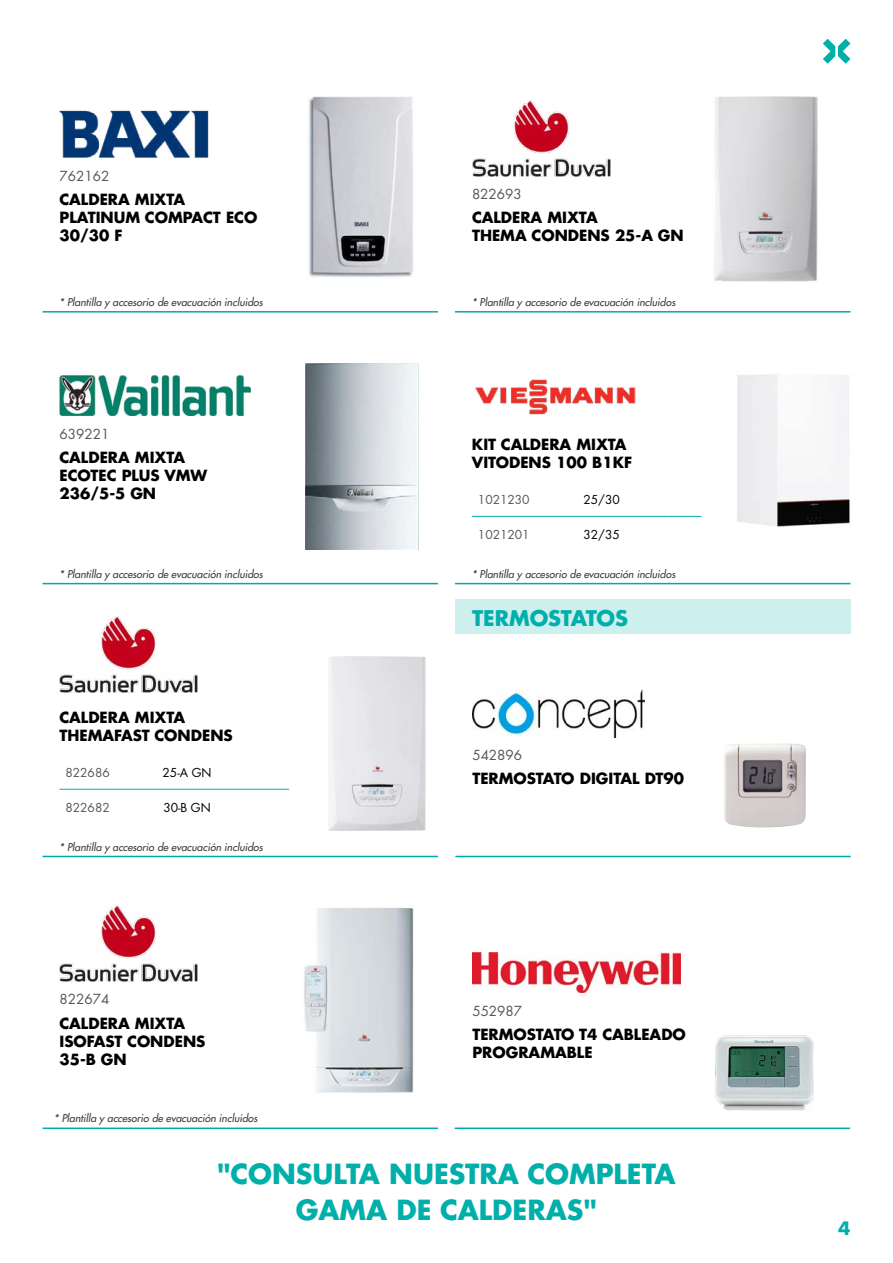
<style>
.page{position:relative;width:893px;height:1263px;background:#fff}
.page>*{position:absolute;margin:0;border:0;box-sizing:border-box;transform-origin:0 0}
.t1{font:700 27px/36px "Futura LT Pro";color:#00afaa;text-align:center}
.t2{font:700 21px "Futura LT Pro";color:#00afaa}
.t3{font:700 18px "Futura LT Pro";color:#00afaa}
.t4{font:700 15px/18px "Futura LT Pro";color:#000}
.t5{font:13.5px "Futura LT Pro";color:#575756}
.t6{font:12px "Futura LT Pro";color:#575756}
.t7{font:12px "Futura LT Pro";color:#000}
.t8{font:italic 500 10.5px "Futura LT Pro";color:#3c3c3b}
</style>
<div class="page">
<svg style="left:823px;top:39px;width:27px;height:25px"></svg>
<img style="left:737px;top:374px;width:113px;height:153px">
<div style="left:455px;top:600px;width:395px;height:34px;background:#cdefee"></div>
<img style="left:724px;top:743px;width:82px;height:84px">
<img style="left:472px;top:690px;width:172px;height:47px">
<hr style="left:455px;top:856px;width:396px;height:1px;background:#00aaa8">
<img style="left:472px;top:953px;width:209px;height:39px">
<img style="left:715px;top:1035px;width:99px;height:76px">
<hr style="left:455px;top:1127px;width:395px;height:2px;background:#00aaa8">
<hr style="left:455px;top:311px;width:395px;height:2px;background:#00aaa8">
<img style="left:472px;top:100px;width:138px;height:76px">
<img style="left:714px;top:96px;width:104px;height:186px">
<hr style="left:43px;top:311px;width:395px;height:2px;background:#00aaa8">
<img style="left:60px;top:110px;width:149px;height:48px">
<img style="left:308px;top:96px;width:105px;height:182px">
<hr style="left:43px;top:583px;width:395px;height:1px;background:#00aaa8">
<img style="left:60px;top:375px;width:190px;height:41px">
<img style="left:305px;top:364px;width:113px;height:185px">
<img style="left:60px;top:905px;width:138px;height:76px">
<img style="left:304px;top:907px;width:110px;height:186px">
<hr style="left:43px;top:1127px;width:395px;height:2px;background:#00aaa8">
<img style="left:60px;top:617px;width:138px;height:76px">
<hr style="left:43px;top:856px;width:395px;height:1px;background:#00aaa8">
<hr style="left:59px;top:789px;width:60px;height:1px;background:#00afaa">
<hr style="left:119px;top:789px;width:136px;height:1px;background:#00afaa">
<hr style="left:255px;top:789px;width:34px;height:1px;background:#00afaa">
<img style="left:328px;top:656px;width:97px;height:175px">
<img style="left:475px;top:379px;width:161px;height:36px">
<hr style="left:455px;top:583px;width:395px;height:1px;background:#00aaa8">
<hr style="left:472px;top:516px;width:64px;height:1px;background:#00afaa">
<hr style="left:536px;top:516px;width:132px;height:1px;background:#00afaa">
<hr style="left:668px;top:516px;width:34px;height:1px;background:#00afaa">
<p class="t5" style="left:60px;top:167px;width:51px">762162</p>
<h3 class="t4" style="left:60px;top:190px;width:199px">CALDERA MIXTA<br>PLATINUM COMPACT ECO<br>30/30 F</h3>
<p class="t8" style="left:60px;top:294px;width:205px">* Plantilla y accesorio de evacuación incluidos</p>
<p class="t5" style="left:60px;top:425px;width:51px">639221</p>
<h3 class="t4" style="left:60px;top:448px;width:149px">CALDERA MIXTA<br>ECOTEC PLUS VMW<br>236/5-5 GN</h3>
<p class="t8" style="left:60px;top:566px;width:205px">* Plantilla y accesorio de evacuación incluidos</p>
<h3 class="t4" style="left:59px;top:707px;width:175px">CALDERA MIXTA<br>THEMAFAST CONDENS</h3>
<p class="t6" style="left:65px;top:764px;width:46px">822686</p>
<p class="t7" style="left:163px;top:764px;width:50px">25-A GN</p>
<p class="t6" style="left:65px;top:799px;width:46px">822682</p>
<p class="t7" style="left:163px;top:799px;width:49px">30-B GN</p>
<p class="t8" style="left:60px;top:839px;width:205px">* Plantilla y accesorio de evacuación incluidos</p>
<p class="t5" style="left:60px;top:990px;width:51px">822674</p>
<h3 class="t4" style="left:60px;top:1013px;width:147px">CALDERA MIXTA<br>ISOFAST CONDENS<br>35-B GN</h3>
<p class="t8" style="left:54px;top:1111px;width:205px">* Plantilla y accesorio de evacuación incluidos</p>
<p class="t5" style="left:472px;top:185px;width:51px">822693</p>
<h3 class="t4" style="left:472px;top:208px;width:213px">CALDERA MIXTA<br>THEMA CONDENS 25-A GN</h3>
<p class="t8" style="left:472px;top:294px;width:205px">* Plantilla y accesorio de evacuación incluidos</p>
<h3 class="t4" style="left:472px;top:434px;width:162px">KIT CALDERA MIXTA<br>VITODENS 100 B1KF</h3>
<p class="t6" style="left:478px;top:491px;width:53px">1021230</p>
<p class="t7" style="left:583px;top:491px;width:38px">25/30</p>
<p class="t6" style="left:478px;top:526px;width:53px">1021201</p>
<p class="t7" style="left:583px;top:526px;width:38px">32/35</p>
<p class="t8" style="left:472px;top:566px;width:205px">* Plantilla y accesorio de evacuación incluidos</p>
<h2 class="t2" style="left:472px;top:601px;width:158px">TERMOSTATOS</h2>
<p class="t5" style="left:472px;top:746px;width:51px">542896</p>
<h3 class="t4" style="left:472px;top:769px;width:213px">TERMOSTATO DIGITAL DT90</h3>
<p class="t5" style="left:472px;top:1001px;width:51px">552987</p>
<h3 class="t4" style="left:472px;top:1025px;width:215px">TERMOSTATO T4 CABLEADO<br>PROGRAMABLE</h3>
<h1 class="t1" style="left:217px;top:1155px;width:460px">"CONSULTA NUESTRA COMPLETA<br>GAMA DE CALDERAS"</h1>
<h3 class="t3" style="left:838px;top:1215px;width:14px">4</h3>
</div>
